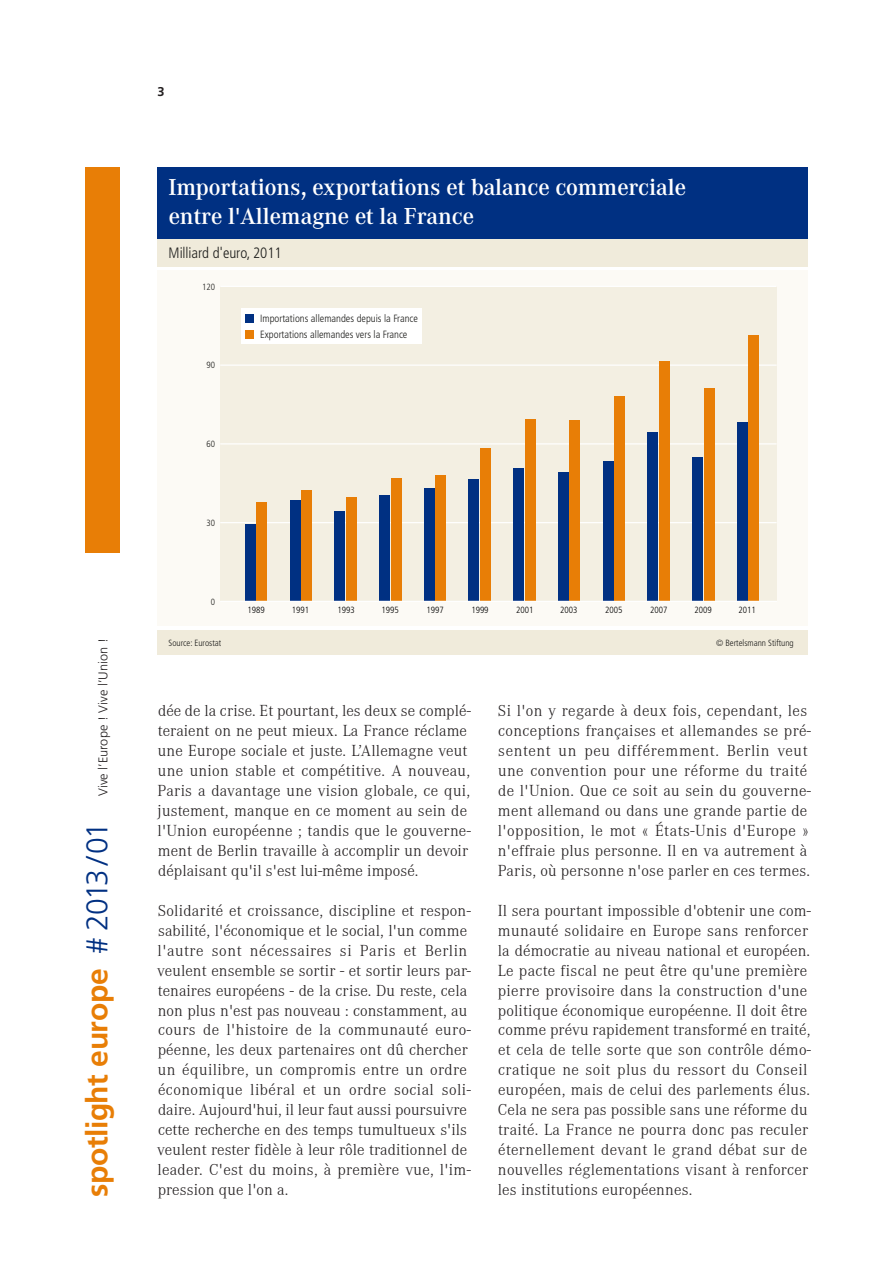
<style>
.page{position:relative;width:893px;height:1263px;background:#fff}
.page>*{position:absolute;margin:0;border:0;box-sizing:border-box;transform-origin:0 0}
.t1{font:700 30px "Frutiger LT Std";letter-spacing:-.015em;color:#e87e06}
.t2{font:600 24px/28.8px "Corporate A";letter-spacing:-.005em;color:#fff}
.Fliesstext_DE{font:300 16.5px/20px "Corporate A";letter-spacing:.015em;color:#231f20}
.t3{font:300 condensed 15px "Frutiger LT Std";letter-spacing:-.005em;color:#1e1e1c}
.t4{font:300 12.75px "Frutiger LT Std";letter-spacing:.01em;color:#231f20}
.t5{font:700 12.75px "Frutiger LT Std";color:#231f20}
.t6{font:300 condensed 10.5px/16.5px "Frutiger LT";color:#1e1e1c}
.t7{font:300 condensed 9px "Frutiger LT Std";color:#000}
.t8{font:300 condensed 9px "Frutiger LT Std";color:#1e1e1c}
.s1{font-weight:300;color:#013082}
</style>
<div class="page">
<div style="left:85px;top:167px;width:34px;height:386px;background:#e87e06"></div>
<div style="left:158px;top:271px;width:650px;height:355px;background:#fcfaf5"></div>
<div style="left:158px;top:238px;width:650px;height:28px;background:#f0ebdb"></div>
<div style="left:158px;top:167px;width:650px;height:71px;background:#003082"></div>
<div style="left:158px;top:630px;width:650px;height:25px;background:#f0ebdb"></div>
<div style="left:220px;top:286px;width:557px;height:315px;background:#f3efe2"></div>
<hr style="left:220px;top:522px;width:557px;height:1px;background:#fff">
<hr style="left:220px;top:443px;width:557px;height:1px;background:#fff">
<hr style="left:220px;top:364px;width:557px;height:2px;background:#fff">
<hr style="left:220px;top:286px;width:557px;height:1px;background:#fff">
<div style="left:480px;top:448px;width:11px;height:153px;background:#e87e06"></div>
<div style="left:435px;top:475px;width:11px;height:126px;background:#e87e06"></div>
<div style="left:391px;top:478px;width:10px;height:123px;background:#e87e06"></div>
<div style="left:346px;top:497px;width:11px;height:104px;background:#e87e06"></div>
<div style="left:301px;top:490px;width:11px;height:111px;background:#e87e06"></div>
<div style="left:257px;top:502px;width:10px;height:99px;background:#e87e06"></div>
<div style="left:469px;top:479px;width:10px;height:122px;background:#003082"></div>
<div style="left:424px;top:488px;width:10px;height:113px;background:#003082"></div>
<div style="left:379px;top:495px;width:11px;height:106px;background:#003082"></div>
<div style="left:335px;top:511px;width:10px;height:90px;background:#003082"></div>
<div style="left:290px;top:500px;width:10px;height:101px;background:#003082"></div>
<div style="left:245px;top:525px;width:11px;height:76px;background:#003082"></div>
<div style="left:659px;top:361px;width:11px;height:240px;background:#e87e06"></div>
<div style="left:615px;top:396px;width:10px;height:205px;background:#e87e06"></div>
<div style="left:570px;top:420px;width:10px;height:181px;background:#e87e06"></div>
<div style="left:525px;top:419px;width:10px;height:182px;background:#e87e06"></div>
<div style="left:648px;top:432px;width:10px;height:169px;background:#003082"></div>
<div style="left:603px;top:461px;width:11px;height:140px;background:#003082"></div>
<div style="left:558px;top:472px;width:11px;height:129px;background:#003082"></div>
<div style="left:513px;top:468px;width:11px;height:133px;background:#003082"></div>
<div style="left:748px;top:335px;width:11px;height:266px;background:#e87e06"></div>
<div style="left:704px;top:388px;width:10px;height:213px;background:#e87e06"></div>
<div style="left:737px;top:422px;width:10px;height:179px;background:#003082"></div>
<div style="left:692px;top:457px;width:11px;height:144px;background:#003082"></div>
<hr style="left:220px;top:601px;width:557px;height:1px;background:#fff">
<div style="left:242px;top:308px;width:180px;height:36px;background:#fff"></div>
<div style="left:246px;top:314px;width:8px;height:8px;background:#003082"></div>
<div style="left:246px;top:330px;width:8px;height:9px;background:#e87e06"></div>
<p class="t4" style="left:96px;top:796px;width:160px;rotate:-90deg">Vive l’Europe ! Vive l’Union !</p>
<h1 class="t1" style="left:79px;top:1197px;width:376px;rotate:-90deg">spotlight europe <span class="s1"># 2013/01</span></h1>
<p class="t5" style="left:157px;top:84px;width:9px">3</p>
<p class="t2" style="left:169px;top:173px;width:519px">Importations, exportations et balance commerciale entre l'Allemagne et la France</p>
<p class="t3" style="left:169px;top:244px;width:115px">Milliard d'euro, 2011</p>
<p class="t8" style="left:202px;top:281px;width:14px">120</p>
<p class="t8" style="left:206px;top:360px;width:10px">90</p>
<p class="t8" style="left:206px;top:439px;width:10px">60</p>
<p class="t8" style="left:206px;top:518px;width:10px">30</p>
<p class="t8" style="left:211px;top:597px;width:6px">0</p>
<p class="t6" style="left:260px;top:310px;width:159px">Importations allemandes depuis la France<br>Exportations allemandes vers la France</p>
<p class="t7" style="left:247px;top:605px;width:19px">1989</p>
<p class="t7" style="left:292px;top:605px;width:19px">1991</p>
<p class="t7" style="left:337px;top:605px;width:19px">1993</p>
<p class="t7" style="left:382px;top:605px;width:19px">1995</p>
<p class="t7" style="left:427px;top:605px;width:19px">1997</p>
<p class="t7" style="left:471px;top:605px;width:19px">1999</p>
<p class="t7" style="left:516px;top:605px;width:19px">2001</p>
<p class="t7" style="left:560px;top:605px;width:19px">2003</p>
<p class="t7" style="left:605px;top:605px;width:19px">2005</p>
<p class="t7" style="left:650px;top:605px;width:19px">2007</p>
<p class="t7" style="left:694px;top:605px;width:19px">2009</p>
<p class="t7" style="left:739px;top:605px;width:19px">2011</p>
<p class="t8" style="left:169px;top:637px;width:54px">Source: Eurostat</p>
<p class="t8" style="left:716px;top:637px;width:79px">© Bertelsmann Stiftung</p>
<p class="Fliesstext_DE" style="left:158px;top:701px;width:315px">dée de la crise. Et pourtant, les deux se complé&shy;teraient on ne peut mieux. La France réclame une Europe sociale et juste. L’Allemagne veut une union stable et compétitive. A nouveau, Paris a davantage une vision globale, ce qui, justement, manque en ce moment au sein de l'Union européenne ; tandis que le gouverne&shy;ment de Berlin travaille à accomplir un devoir déplaisant qu'il s'est lui-même imposé.</p>
<p class="Fliesstext_DE" style="left:157px;top:901px;width:315px">Solidarité et croissance, discipline et respon&shy;sabilité, l'économique et le social, l'un comme l'autre sont nécessaires si Paris et Berlin veulent ensemble se sortir - et sortir leurs par&shy;tenaires européens - de la crise. Du reste, cela non plus n'est pas nouveau : constamment, au cours de l'histoire de la communauté euro&shy;péenne, les deux partenaires ont dû chercher un équilibre, un compromis entre un ordre économique libéral et un ordre social soli&shy;daire. Aujourd'hui, il leur faut aussi poursuivre cette recherche en des temps tumultueux s'ils veulent rester fidèle à leur rôle traditionnel de leader. C'est du moins, à première vue, l'im&shy;pression que l'on a.</p>
<p class="Fliesstext_DE" style="left:498px;top:701px;width:315px">Si l'on y regarde à deux fois, cependant, les conceptions françaises et allemandes se pré&shy;sentent un peu différemment. Berlin veut une convention pour une réforme du traité de l'Union. Que ce soit au sein du gouverne&shy;ment allemand ou dans une grande partie de l'opposition, le mot « États-Unis d'Europe » n'effraie plus personne. Il en va autrement à Paris, où personne n'ose parler en ces termes.</p>
<p class="Fliesstext_DE" style="left:498px;top:901px;width:315px">Il sera pourtant impossible d'obtenir une com&shy;munauté solidaire en Europe sans renforcer la démocratie au niveau national et européen.<br>Le pacte fiscal ne peut être qu'une première pierre provisoire dans la construction d'une politique économique européenne. Il doit être comme prévu rapidement transformé en traité, et cela de telle sorte que son contrôle démo&shy;cratique ne soit plus du ressort du Conseil européen, mais de celui des parlements élus.<br>Cela ne sera pas possible sans une réforme du traité. La France ne pourra donc pas reculer éternellement devant le grand débat sur de nouvelles réglementations visant à renforcer les institutions européennes.</p>
</div>
